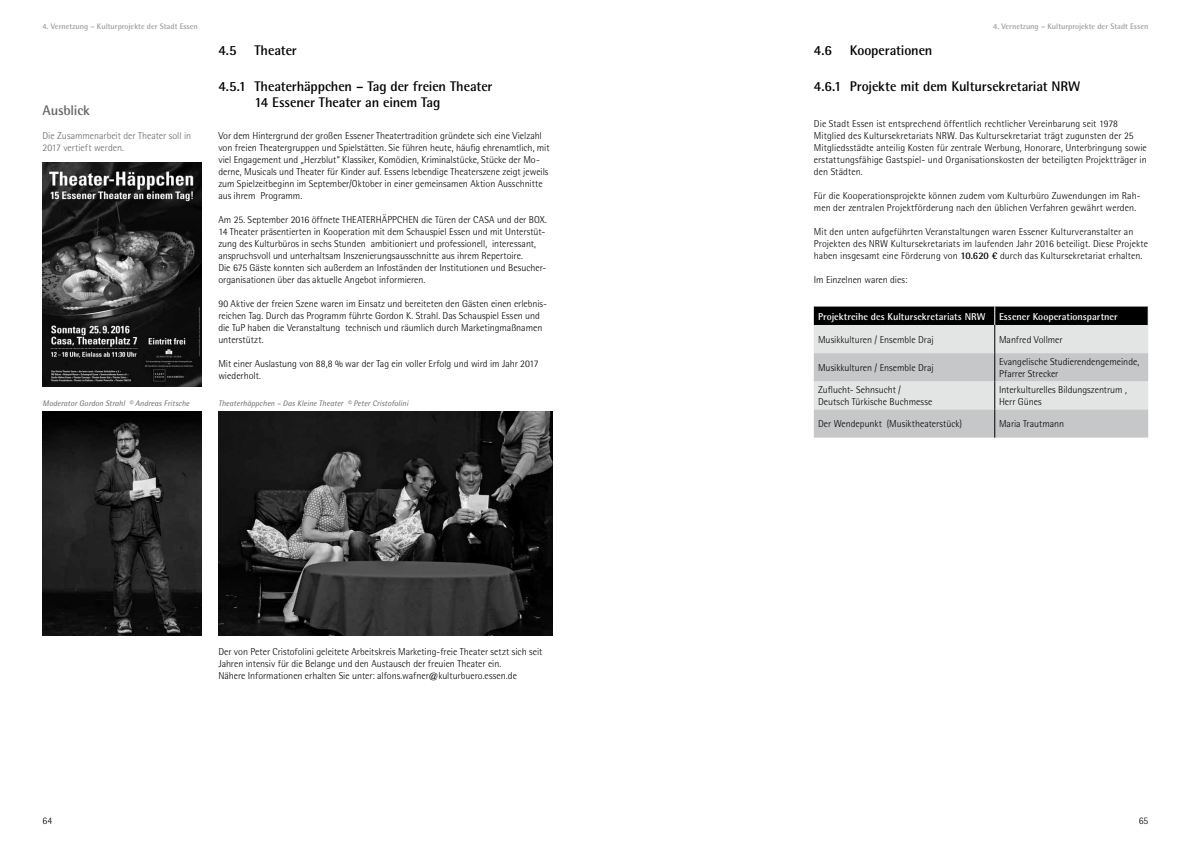
<style>
.page{position:relative;width:1191px;height:842px;background:#fff}
.page>*{position:absolute;margin:0;border:0;box-sizing:border-box;transform-origin:0 0}
.t1{font:700 14px/16px "Agfa Rotis Semisans";letter-spacing:-.01em;color:#000}
.t2{font:700 14px "Agfa Rotis Semisans";letter-spacing:-.015em;color:#646567}
.t3{font:300 10px/12px "Agfa Rotis Semisans";color:#000}
.t4{font:700 10px "Agfa Rotis Semisans";color:#fff}
.t5{font:300 10px/12px "Agfa Rotis Semisans";color:#646567}
.t6{font:italic 8px "Agfa Rotis Semisans";letter-spacing:.005em;color:#646567}
.t7{font:700 8px "Agfa Rotis Semisans";color:#9c9e9f}
.s1{font-weight:700}
</style>
<div class="page">
<img style="left:43px;top:411px;width:158px;height:224px">
<img style="left:218px;top:411px;width:335px;height:224px">
<img style="left:43px;top:162px;width:158px;height:225px">
<svg style="left:814px;top:307px;width:335px;height:131px;background:#b5b6b7"></svg>
<p class="t7" style="left:43px;top:21px;width:157px">4. Vernetzung – Kulturprojekte der Stadt Essen</p>
<p class="t7" style="left:993px;top:21px;width:157px">4. Vernetzung – Kulturprojekte der Stadt Essen</p>
<h1 class="t2" style="left:43px;top:101px;width:49px">Ausblick</h1>
<p class="t5" style="left:43px;top:129px;width:150px">Die Zusammenarbeit der Theater soll in<br>2017 vertieft werden.</p>
<h1 class="t1" style="left:218px;top:42px;width:20px">4.5</h1>
<h1 class="t1" style="left:254px;top:42px;width:44px">Theater</h1>
<h1 class="t1" style="left:254px;top:78px;width:240px;text-indent:-36px">4.5.1 Theaterhäppchen – Tag der freien Theater<br>14 Essener Theater an einem Tag</h1>
<p class="t3" style="left:218px;top:129px;width:333px">Vor dem Hintergrund der großen Essener Theatertradition gründete sich eine Vielzahl von freien Theatergruppen und Spielstätten. Sie führen heute, häufig ehrenamtlich, mit viel Engagement und „Herzblut“ Klassiker, Komödien, Kriminalstücke, Stücke der Mo&shy;derne, Musicals und Theater für Kinder auf. Essens lebendige Theaterszene zeigt jeweils zum Spielzeitbeginn im September/Oktober in einer gemeinsamen Aktion Ausschnitte aus ihrem Programm.</p>
<p class="t3" style="left:218px;top:213px;width:330px">Am 25. September 2016 öffnete THEATERHÄPPCHEN die Türen der CASA und der BOX.<br>14 Theater präsentierten in Kooperation mit dem Schauspiel Essen und mit Unterstüt&shy;zung des Kulturbüros in sechs Stunden ambitioniert und professionell, interessant, anspruchsvoll und unterhaltsam Inszenierungsausschnitte aus ihrem Repertoire.<br>Die 675 Gäste konnten sich außerdem an Infoständen der Institutionen und Besucher&shy;organisationen über das aktuelle Angebot informieren.</p>
<p class="t3" style="left:218px;top:297px;width:330px">90 Aktive der freien Szene waren im Einsatz und bereiteten den Gästen einen erlebnis&shy;reichen Tag. Durch das Programm führte Gordon K. Strahl. Das Schauspiel Essen und die TuP haben die Veranstaltung technisch und räumlich durch Marketingmaßnamen unterstützt.</p>
<p class="t3" style="left:218px;top:357px;width:322px">Mit einer Auslastung von 88,8 % war der Tag ein voller Erfolg und wird im Jahr 2017 wiederholt.</p>
<p class="t6" style="left:43px;top:398px;width:148px">Moderator Gordon Strahl © Andreas Fritsche</p>
<p class="t6" style="left:218px;top:398px;width:191px">Theaterhäppchen – Das Kleine Theater © Peter Cristofolini</p>
<p class="t3" style="left:218px;top:645px;width:325px">Der von Peter Cristofolini geleitete Arbeitskreis Marketing-freie Theater setzt sich seit<br>Jahren intensiv für die Belange und den Austausch der freuien Theater ein.<br>Nähere Informationen erhalten Sie unter: alfons.wafner@kulturbuero.essen.de</p>
<h1 class="t1" style="left:814px;top:42px;width:20px">4.6</h1>
<h1 class="t1" style="left:850px;top:42px;width:84px">Kooperationen</h1>
<h1 class="t1" style="left:814px;top:78px;width:268px">4.6.1 Projekte mit dem Kultursekretariat NRW</h1>
<p class="t3" style="left:814px;top:117px;width:335px">Die Stadt Essen ist entsprechend öffentlich rechtlicher Vereinbarung seit 1978<br>Mitglied des Kultursekretariats NRW. Das Kultursekretariat trägt zugunsten der 25<br>Mitgliedsstädte anteilig Kosten für zentrale Werbung, Honorare, Unterbringung sowie erstattungsfähige Gastspiel- und Organisationskosten der beteiligten Projektträger in den Städten.</p>
<p class="t3" style="left:814px;top:189px;width:328px">Für die Kooperationsprojekte können zudem vom Kulturbüro Zuwendungen im Rah&shy;men der zentralen Projektförderung nach den üblichen Verfahren gewährt werden.</p>
<p class="t3" style="left:814px;top:225px;width:336px">Mit den unten aufgeführten Veranstaltungen waren Essener Kulturveranstalter an<br>Projekten des NRW Kultursekretariats im laufenden Jahr 2016 beteiligt. Diese Projekte haben insgesamt eine Förderung von <span class="s1">10.620 €</span> durch das Kultursekretariat erhalten.</p>
<p class="t3" style="left:814px;top:273px;width:95px">Im Einzelnen waren dies:</p>
<p class="t4" style="left:818px;top:310px;width:169px">Projektreihe des Kultursekretariats NRW</p>
<p class="t4" style="left:999px;top:310px;width:120px">Essener Kooperationspartner</p>
<p class="t3" style="left:818px;top:333px;width:117px">Musikkulturen / Ensemble Draj</p>
<p class="t3" style="left:999px;top:333px;width:65px">Manfred Vollmer</p>
<p class="t3" style="left:818px;top:362px;width:117px">Musikkulturen / Ensemble Draj</p>
<p class="t3" style="left:999px;top:356px;width:142px">Evangelische Studierendengemeinde,<br>Pfarrer Strecker</p>
<p class="t3" style="left:818px;top:384px;width:116px">Zuflucht- Sehnsucht /<br>Deutsch Türkische Buchmesse</p>
<p class="t3" style="left:999px;top:384px;width:129px">Interkulturelles Bildungszentrum ,<br>Herr Günes</p>
<p class="t3" style="left:818px;top:418px;width:145px">Der Wendepunkt (Musiktheaterstück)</p>
<p class="t3" style="left:999px;top:418px;width:67px">Maria Trautmann</p>
<p class="t3" style="left:43px;top:815px;width:11px">64</p>
<p class="t3" style="left:1138px;top:815px;width:11px">65</p>
</div>
